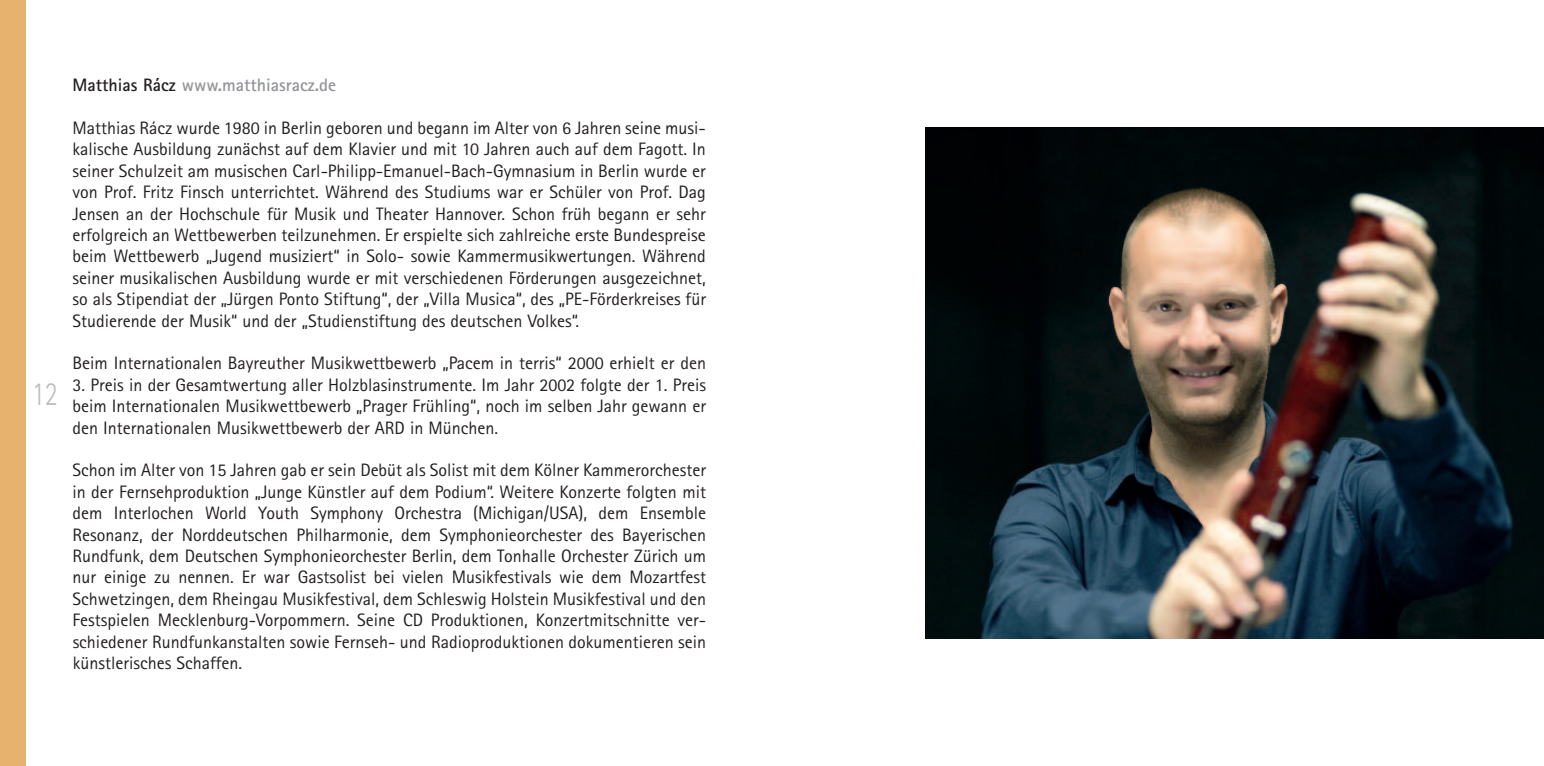
<style>
.page{position:relative;width:1544px;height:766px;background:#fff}
.page>*{position:absolute;margin:0;border:0;box-sizing:border-box;transform-origin:0 0}
.t1{font:300 33.75px "Rotis Sans Serif";color:#bcbdc0;scale:.8 1}
.t2{font:18px/21.4px "Rotis Sans Serif";color:#231f20;text-align:justify}
.t3{font:700 18px "Rotis Sans Serif";color:#939598}
.s1{color:#231f20}
</style>
<div class="page">
<div style="left:0;top:0;width:26px;height:765px;background:#e5b36d"></div>
<img style="left:925px;top:128px;width:618px;height:510px">
<h1 class="t1" style="left:32px;top:381px;width:34px">12</h1>
<p class="t3" style="left:72px;top:79px;width:265px"><span class="s1">Matthias Rácz</span> www.matthiasracz.de</p>
<p class="t2" style="left:72px;top:119px;width:635px">Matthias Rácz wurde 1980 in Berlin geboren und begann im Alter von 6 Jahren seine musi&shy;kalische Ausbildung zunächst auf dem Klavier und mit 10 Jahren auch auf dem Fagott. In seiner Schulzeit am musischen Carl-Philipp-Emanuel-Bach-Gymnasium in Berlin wurde er von Prof. Fritz Finsch unterrichtet. Während des Studiums war er Schüler von Prof. Dag Jensen an der Hochschule für Musik und Theater Hannover. Schon früh begann er sehr erfolgreich an Wettbewerben teilzunehmen. Er erspielte sich zahlreiche erste Bundespreise beim Wettbewerb „Jugend musiziert“ in Solo- sowie Kammermusikwertungen. Während seiner musikalischen Ausbildung wurde er mit verschiedenen Förderungen ausgezeichnet, so als Stipendiat der „Jürgen Ponto Stiftung“, der „Villa Musica“, des „PE-Förderkreises für Studierende der Musik“ und der „Studienstiftung des deutschen Volkes“.</p>
<p class="t2" style="left:72px;top:354px;width:635px">Beim Internationalen Bayreuther Musikwettbewerb „Pacem in terris“ 2000 erhielt er den</p>
<p class="t2" style="left:72px;top:375px;width:635px">3. Preis in der Gesamtwertung aller Holzblasinstrumente. Im Jahr 2002 folgte der 1. Preis beim Internationalen Musikwettbewerb „Prager Frühling“, noch im selben Jahr gewann er den Internationalen Musikwettbewerb der ARD in München.</p>
<p class="t2" style="left:73px;top:461px;width:635px">Schon im Alter von 15 Jahren gab er sein Debüt als Solist mit dem Kölner Kammerorchester in der Fernsehproduktion „Junge Künstler auf dem Podium“. Weitere Konzerte folgten mit dem Interlochen World Youth Symphony Orchestra (Michigan/USA), dem Ensemble Resonanz, der Norddeutschen Philharmonie, dem Symphonieorchester des Bayerischen Rundfunk, dem Deutschen Symphonieorchester Berlin, dem Tonhalle Orchester Zürich um nur einige zu nennen. Er war Gastsolist bei vielen Musikfestivals wie dem Mozartfest Schwetzingen, dem Rheingau Musikfestival, dem Schleswig Holstein Musikfestival und den Festspielen Mecklenburg-Vorpommern. Seine CD Produktionen, Konzertmitschnitte ver&shy;schiedener Rundfunkanstalten sowie Fernseh- und Radioproduktionen dokumentieren sein künstlerisches Schaffen.</p>
</div>
